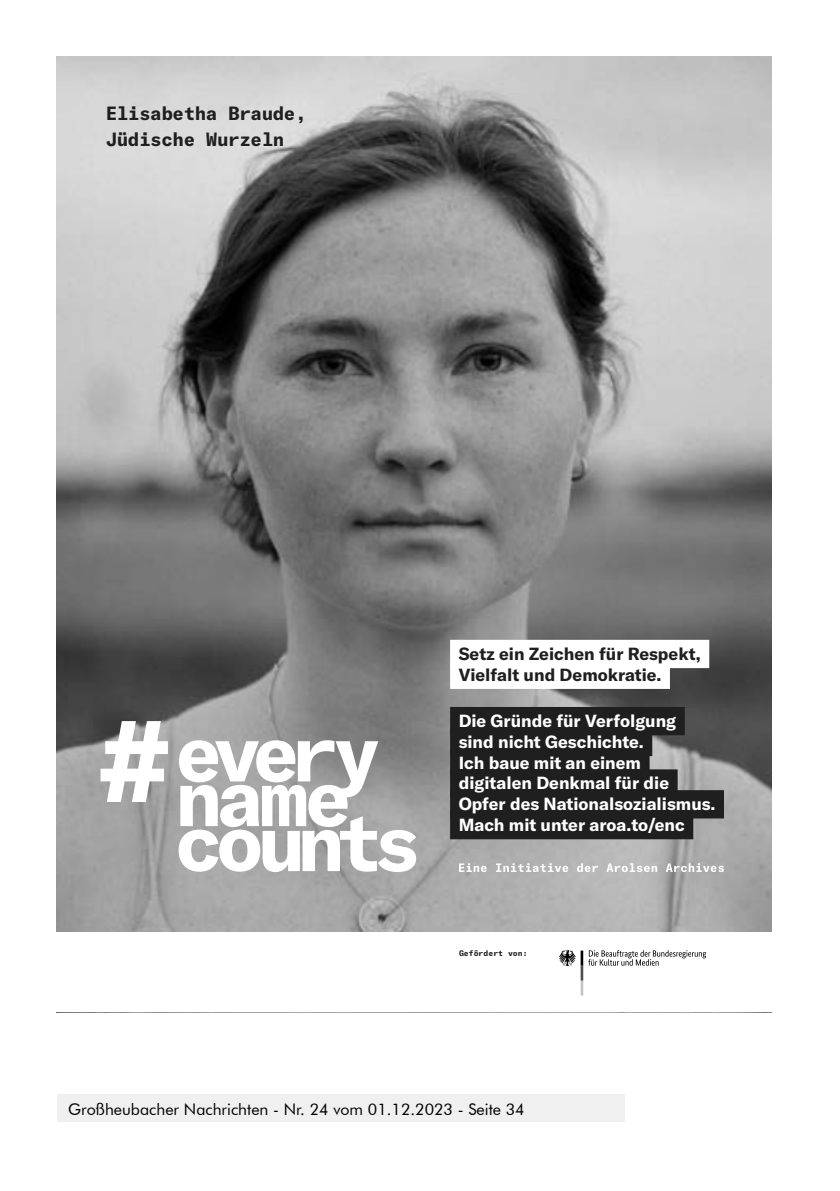
<style>
.page{position:relative;width:840px;height:1191px;background:#fff}
.page>*{position:absolute;margin:0;border:0;box-sizing:border-box;transform-origin:0 0}
.t1{font:700 18.8px/25.6px "GT America Mono";letter-spacing:-.03em;color:#1f1f1f}
.t2{font:700 17.4px/20.8px "GT America";color:#fff}
.t3{font:700 17.4px/20.8px "GT America";color:#1f1f1f}
.t4{font:16px "Futura BT";color:#000}
.t5{font:700 8px "GT America Mono";color:#1f1f1f}
</style>
<div class="page">
<img style="left:57px;top:57px;width:714px;height:875px">
<svg style="left:100px;top:721px;width:68px;height:81px"></svg>
<svg style="left:178px;top:740px;width:238px;height:132px"></svg>
<div style="left:450px;top:640px;width:258px;height:28px;background:#fff"></div>
<div style="left:450px;top:660px;width:219px;height:29px;background:#fff"></div>
<div style="left:450px;top:707px;width:234px;height:28px;background:#1f1f1f"></div>
<div style="left:450px;top:728px;width:202px;height:28px;background:#1f1f1f"></div>
<div style="left:450px;top:748px;width:199px;height:29px;background:#1f1f1f"></div>
<div style="left:450px;top:769px;width:227px;height:28px;background:#1f1f1f"></div>
<div style="left:450px;top:790px;width:273px;height:28px;background:#1f1f1f"></div>
<div style="left:450px;top:811px;width:243px;height:28px;background:#1f1f1f"></div>
<svg style="left:458px;top:863px;width:28px;height:9px"></svg>
<svg style="left:495px;top:863px;width:73px;height:9px"></svg>
<svg style="left:576px;top:863px;width:21px;height:9px"></svg>
<svg style="left:606px;top:863px;width:50px;height:9px"></svg>
<svg style="left:665px;top:863px;width:58px;height:9px"></svg>
<svg style="left:558px;top:950px;width:147px;height:45px"></svg>
<div style="left:57px;top:1095px;width:567px;height:27px;background:#f0f0f0"></div>
<p class="t1" style="left:106px;top:101px;width:202px">Elisabetha Braude,<br>Jüdische Wurzeln</p>
<p class="t3" style="left:458px;top:643px;width:243px">Setz ein Zeichen für Respekt,<br>Vielfalt und Demokratie.</p>
<p class="t2" style="left:458px;top:710px;width:258px">Die Gründe für Verfolgung sind nicht Geschichte.<br>Ich baue mit an einem digitalen Denkmal für die<br>Opfer des Nationalsozialismus.<br>Mach mit unter aroa.to/enc</p>
<p class="t5" style="left:458px;top:949px;width:70px">Gefördert von:</p>
<p class="t4" style="left:68px;top:1099px;width:458px">Großheubacher Nachrichten - Nr. 24 vom 01.12.2023 - Seite 34</p>
</div>
